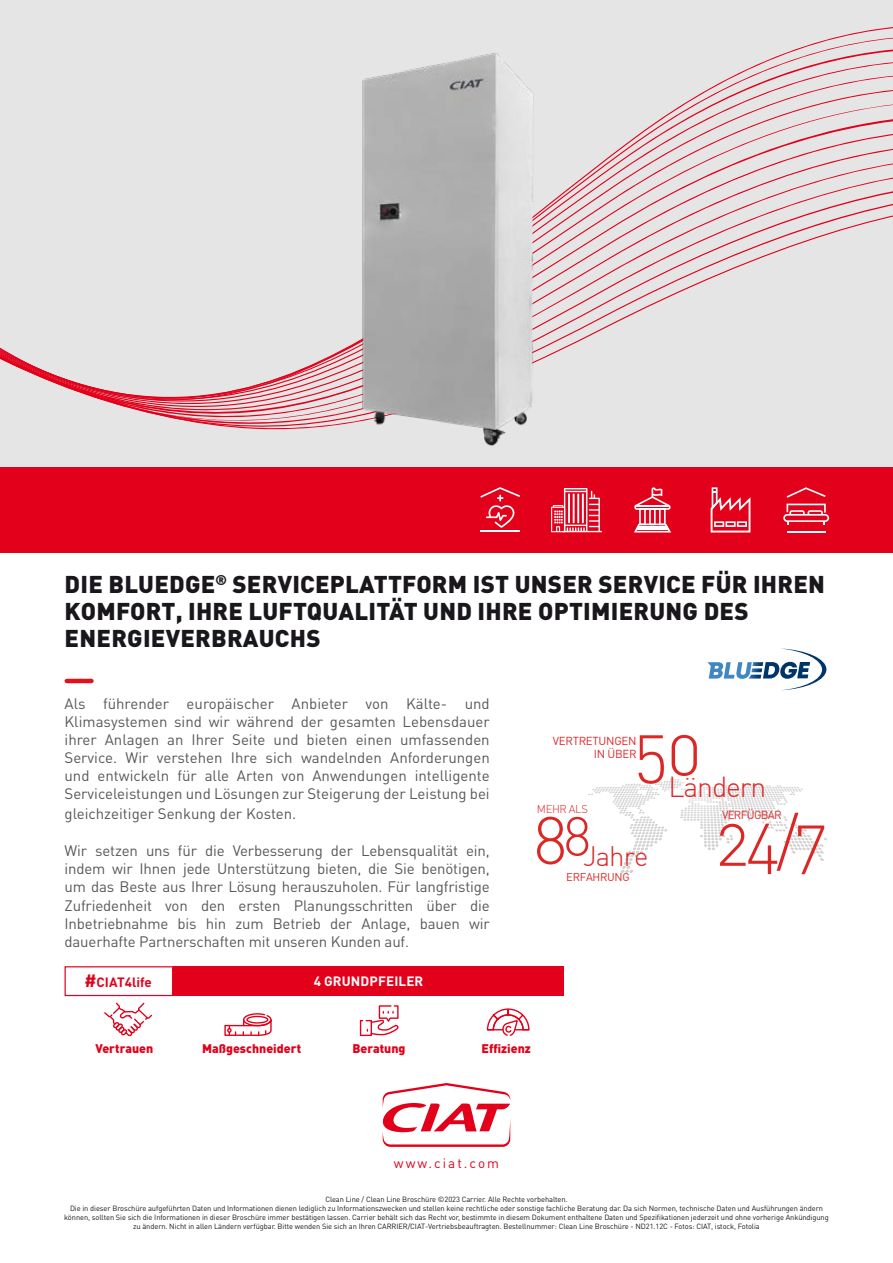
<style>
.page{position:relative;width:893px;height:1263px;background:#fff}
.page>*{position:absolute;margin:0;border:0;box-sizing:border-box;transform-origin:0 0}
.t1{font:67.5px "DIN Light Alternate";color:#dc2727;scale:.96 1}
.t2{font:67.5px "DIN Light Alternate";color:#dc2727}
.t3{font:66.15px "DIN Light Alternate";color:#dc2727}
.t4{font:28.35px "DIN Light Alternate";letter-spacing:-.04em;color:#dc2727}
.t5{font:27.6px "DIN Light Alternate";letter-spacing:-.035em;color:#dc2727}
.t6{font:900 24px/27px "DIN Pro";letter-spacing:.01em;color:#1a171c}
.t7{font:15px/18px "DIN Pro";color:#58585a;text-align:justify}
.t8{font:13.5px "DIN Pro";letter-spacing:.15em;color:#e2001a}
.t9{font:700 13.35px "DIN Pro";letter-spacing:.01em;color:#fff}
.t10{font:700 13.35px "DIN Pro";color:#e2001a}
.t11{font:900 12.45px "DIN Pro";color:#e2001a}
.t12{font:11.55px/13.8px "DIN Pro";letter-spacing:-.025em;color:#dc2727;text-align:right}
.t13{font:11.55px "DIN Pro";letter-spacing:-.06em;color:#dc2727}
.t14{font:11.25px "DIN Pro";letter-spacing:-.025em;color:#dc2727}
.t15{font:11.25px "DIN Light Alternate";letter-spacing:-.035em;color:#dc2727}
.t16{font:7.5px/9px "DIN Pro";letter-spacing:-.01em;color:#1a171c;text-align:center}
.s1{font-size:14.25px}
.s2{font-size:17.4px}
.s3{font-size:54.15px}
</style>
<div class="page">
<div style="left:0;top:0;width:893px;height:489px;background:#e6e5e5"></div>
<div style="left:0;top:468px;width:893px;height:85px;background:#e2001a"></div>
<svg style="left:382px;top:1083px;width:128px;height:64px"></svg>
<svg style="left:0;top:27px;width:893px;height:390px"></svg>
<svg style="left:551px;top:488px;width:51px;height:44px"></svg>
<hr style="left:481px;top:530px;width:39px;height:2px;background:#fff">
<svg style="left:480px;top:487px;width:40px;height:41px"></svg>
<hr style="left:787px;top:531px;width:38px;height:1px;background:#fff">
<svg style="left:787px;top:487px;width:39px;height:11px"></svg>
<svg style="left:783px;top:504px;width:46px;height:21px"></svg>
<svg style="left:711px;top:487px;width:39px;height:45px"></svg>
<svg style="left:634px;top:487px;width:37px;height:45px"></svg>
<hr style="left:636px;top:528px;width:33px;height:2px;background:#fff">
<img style="left:360px;top:48px;width:176px;height:420px">
<hr style="left:67px;top:679px;width:24px;height:4px;background:#e3101d">
<svg style="left:707px;top:648px;width:119px;height:42px"></svg>
<svg style="left:104px;top:1002px;width:48px;height:35px"></svg>
<svg style="left:224px;top:1013px;width:48px;height:23px"></svg>
<svg style="left:359px;top:1005px;width:40px;height:32px"></svg>
<svg style="left:486px;top:1008px;width:44px;height:28px"></svg>
<div style="left:173px;top:966px;width:391px;height:30px;background:#e2001a"></div>
<div style="left:65px;top:966px;width:108px;height:30px;border:1px solid #e2001a"></div>
<svg style="left:588px;top:779px;width:239px;height:94px"></svg>
<h3 class="t6" style="left:65px;top:569px;width:762px">DIE BLUEDGE<sup>®</sup> SERVICEPLATTFORM IST UNSER SERVICE FÜR IHREN<br>KOMFORT, IHRE LUFTQUALITÄT UND IHRE OPTIMIERUNG DES<br>ENERGIEVERBRAUCHS</h3>
<p class="t7" style="left:65px;top:694px;width:427px">Als führender europäischer Anbieter von Kälte- und Klimasystemen sind wir während der gesamten Lebensdauer ihrer Anlagen an Ihrer Seite und bieten einen umfassenden Service. Wir verstehen Ihre sich wandelnden Anforderungen und entwickeln für alle Arten von Anwendungen intelligente Serviceleistungen und Lösungen zur Steigerung der Leistung bei</p>
<p class="t7" style="left:65px;top:804px;width:233px">gleichzeitiger Senkung der Kosten.</p>
<p class="t7" style="left:65px;top:841px;width:427px">Wir setzen uns für die Verbesserung der Lebensqualität ein, indem wir Ihnen jede Unterstützung bieten, die Sie benötigen, um das Beste aus Ihrer Lösung herauszuholen. Für langfristige Zufriedenheit von den ersten Planungsschritten über die Inbetriebnahme bis hin zum Betrieb der Anlage, bauen wir dauerhafte Partnerschaften mit unseren Kunden auf<span class="s1">.</span></p>
<p class="t10" style="left:84px;top:973px;width:69px"><span class="s2">#</span>CIAT4life</p>
<p class="t9" style="left:314px;top:972px;width:111px">4 GRUNDPFEILER</p>
<h1 class="t2" style="left:634px;top:710px;width:69px">50</h1>
<p class="t12" style="left:553px;top:733px;width:85px">VERTRETUNGEN<br>IN ÜBER</p>
<h3 class="t4" style="left:668px;top:769px;width:99px">Ländern</h3>
<p class="t15" style="left:537px;top:802px;width:52px">MEHR ALS</p>
<h2 class="t3" style="left:533px;top:799px;width:60px">8<span class="s3">8</span></h2>
<h3 class="t5" style="left:583px;top:839px;width:67px">Jahre</h3>
<p class="t14" style="left:566px;top:869px;width:65px">ERFAHRUNG</p>
<p class="t13" style="left:722px;top:807px;width:61px">VERFÜGBAR</p>
<h1 class="t1" style="left:717px;top:800px;width:115px">24/7</h1>
<p class="t11" style="left:95px;top:1040px;width:59px">Vertrauen</p>
<p class="t11" style="left:202px;top:1040px;width:101px">Maßgeschneidert</p>
<p class="t11" style="left:352px;top:1040px;width:55px">Beratung</p>
<p class="t11" style="left:481px;top:1040px;width:51px">Effizienz</p>
<p class="t8" style="left:394px;top:1154px;width:107px">www.ciat.com</p>
<p class="t16" style="left:64px;top:1195px;width:766px">Clean Line / Clean Line Broschüre ©2023 Carrier. Alle Rechte vorbehalten.<br>Die in dieser Broschüre aufgeführten Daten und Informationen dienen lediglich zu Informationszwecken und stellen keine rechtliche oder sonstige fachliche Beratung dar. Da sich Normen, technische Daten und Ausführungen ändern können, sollten Sie sich die Informationen in dieser Broschüre immer bestätigen lassen. Carrier behält sich das Recht vor, bestimmte in diesem Dokument enthaltene Daten und Spezifikationen jederzeit und ohne vorherige Ankündigung zu ändern. Nicht in allen Ländern verfügbar. Bitte wenden Sie sich an Ihren CARRIER/CIAT-Vertriebsbeauftragten. Bestellnummer: Clean Line Broschüre - ND21.12C - Fotos: CIAT, istock, Fotolia</p>
</div>
